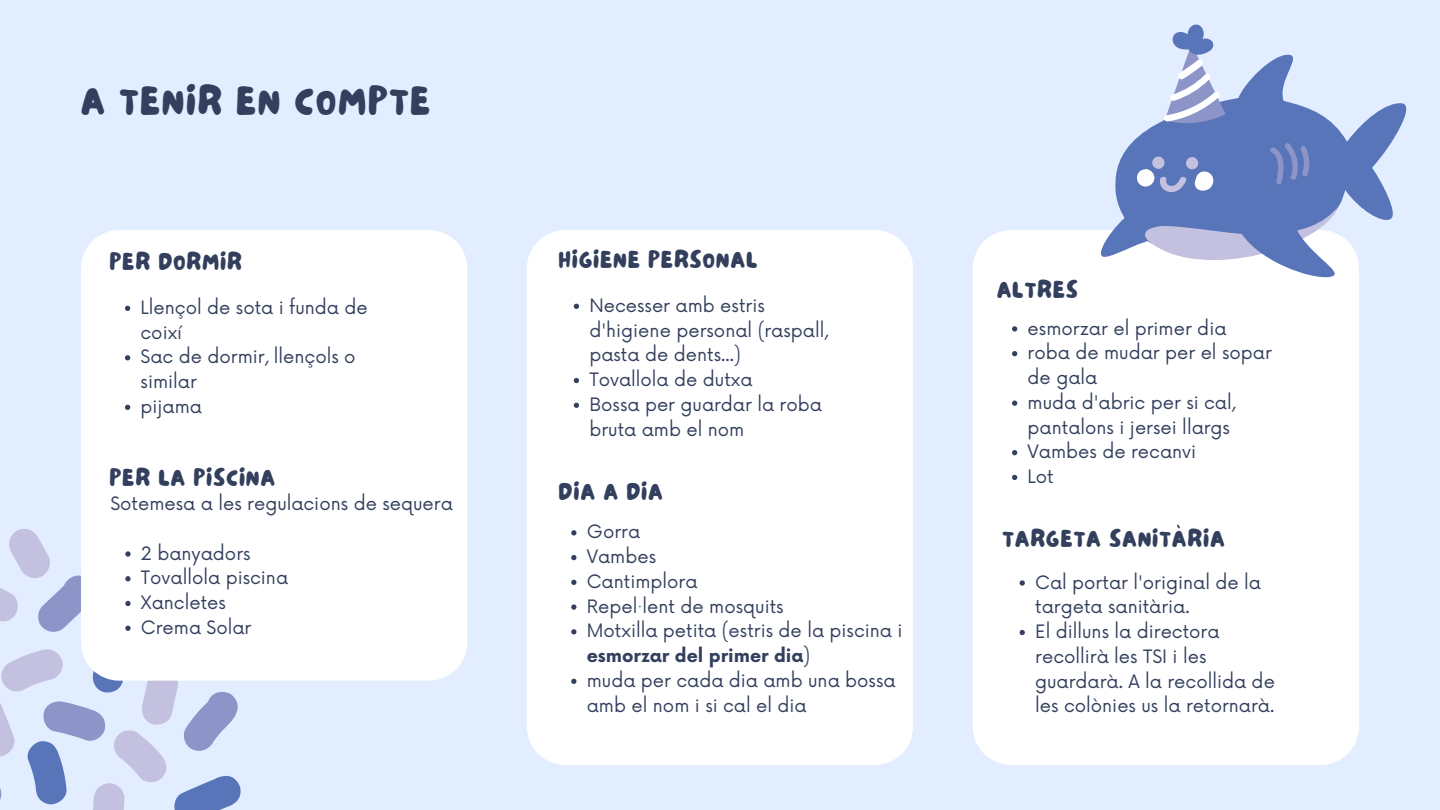
<style>
.page{position:relative;width:1440px;height:810px;background:#e2edff}
.page>*{position:absolute;margin:0;border:0;box-sizing:border-box;transform-origin:0 0}
.t1{font:40px "NF Lepetitcochon Regular";letter-spacing:.06em;color:#323f5d}
.t2{font:24px "NF Lepetitcochon Regular";letter-spacing:.06em;color:#323f5d}
.t3{font:18px/24.8px "Now";color:#323f5d}
.s1{font-weight:700}
</style>
<div class="page">
<div style="left:81px;top:230px;width:386px;height:451px;background:#fff"></div>
<div style="left:973px;top:230px;width:386px;height:535px;background:#fff"></div>
<div style="left:527px;top:230px;width:386px;height:535px;background:#fff"></div>
<svg style="left:1115px;top:54px;width:292px;height:219px;fill:#5875b9"></svg>
<svg style="left:1093px;top:206px;width:256px;height:75px;background:#aebadd"></svg>
<svg style="left:1136px;top:157px;width:79px;height:36px;background:#8799cb"></svg>
<svg style="left:1268px;top:141px;width:43px;height:45px;background:#677ebd"></svg>
<svg style="left:1162px;top:24px;width:64px;height:99px"></svg>
<svg style="left:125px;top:306px;width:5px;height:5px"></svg>
<svg style="left:125px;top:355px;width:5px;height:5px"></svg>
<svg style="left:125px;top:405px;width:5px;height:5px"></svg>
<svg style="left:574px;top:304px;width:5px;height:5px"></svg>
<svg style="left:574px;top:378px;width:5px;height:5px"></svg>
<svg style="left:574px;top:403px;width:5px;height:5px"></svg>
<svg style="left:1012px;top:326px;width:5px;height:6px"></svg>
<svg style="left:1012px;top:351px;width:5px;height:5px"></svg>
<svg style="left:1012px;top:401px;width:5px;height:5px"></svg>
<svg style="left:1012px;top:450px;width:5px;height:5px"></svg>
<svg style="left:1012px;top:475px;width:5px;height:5px"></svg>
<svg style="left:0;top:527px;width:256px;height:283px"></svg>
<svg style="left:571px;top:530px;width:5px;height:5px"></svg>
<svg style="left:571px;top:555px;width:5px;height:5px"></svg>
<svg style="left:571px;top:580px;width:5px;height:5px"></svg>
<svg style="left:571px;top:604px;width:5px;height:6px"></svg>
<svg style="left:571px;top:629px;width:5px;height:5px"></svg>
<svg style="left:571px;top:679px;width:5px;height:5px"></svg>
<svg style="left:1020px;top:580px;width:5px;height:6px"></svg>
<svg style="left:1020px;top:630px;width:5px;height:5px"></svg>
<h1 class="t1" style="left:81px;top:73px;width:350px">A TENIR EN COMPTE</h1>
<h2 class="t2" style="left:110px;top:245px;width:133px">PER DORMIR</h2>
<p class="t3" style="left:141px;top:296px;width:229px">Llençol de sota i funda de coixí<br>Sac de dormir, llençols o similar<br>pijama</p>
<h2 class="t2" style="left:110px;top:462px;width:167px">PER LA PISCINA</h2>
<p class="t3" style="left:110px;top:492px;width:344px">Sotemesa a les regulacions de sequera</p>
<p class="t3" style="left:141px;top:542px;width:149px">2 banyadors<br>Tovallola piscina<br>Xancletes<br>Crema Solar</p>
<h2 class="t2" style="left:559px;top:243px;width:200px">HIGIENE PERSONAL</h2>
<p class="t3" style="left:589px;top:294px;width:240px">Necesser amb estris d'higiene personal (raspall, pasta de dents...)<br>Tovallola de dutxa<br>Bossa per guardar la roba bruta amb el nom</p>
<h2 class="t2" style="left:559px;top:476px;width:106px">DIA A DIA</h2>
<p class="t3" style="left:587px;top:520px;width:317px">Gorra<br>Vambes<br>Cantimplora<br>Repel·lent de mosquits<br>Motxilla petita (estris de la piscina i <span class="s1">esmorzar del primer dia</span>)<br>muda per cada dia amb una bossa amb el nom i si cal el dia</p>
<h2 class="t2" style="left:997px;top:273px;width:82px">ALTRES</h2>
<p class="t3" style="left:1028px;top:317px;width:246px">esmorzar el primer dia roba de mudar per el sopar de gala<br>muda d'abric per si cal, pantalons i jersei llargs<br>Vambes de recanvi<br>Lot</p>
<h2 class="t2" style="left:1002px;top:522px;width:224px">TARGETA SANITÀRIA</h2>
<p class="t3" style="left:1035px;top:571px;width:241px">Cal portar l'original de la targeta sanitària.<br>El dilluns la directora recollirà les TSI i les guardarà. A la recollida de les colònies us la retornarà.</p>
</div>
